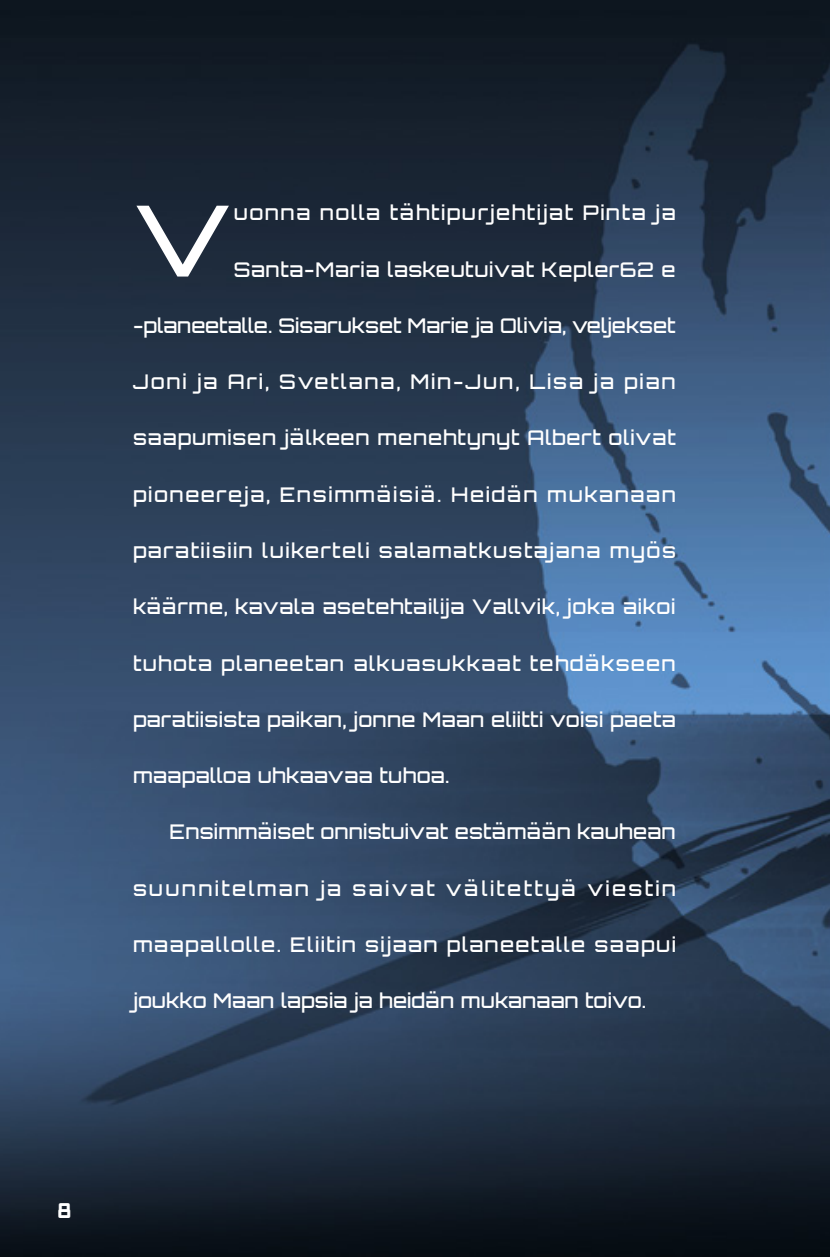
<style>
.page{position:relative;width:830px;height:1257px;background:#fff}
.page>*{position:absolute;margin:0;border:0;box-sizing:border-box;transform-origin:0 0}
.t1{font:500 98.33px "Orbitron";color:#fff}
.t2{font:500 20.25px "Orbitron";letter-spacing:.045em;color:#fff}
.t3{font:500 20.25px "Orbitron";letter-spacing:.075em;color:#fff}
.t4{font:500 20.25px "Orbitron";letter-spacing:.02em;color:#fff}
.t5{font:500 20.25px "Orbitron";letter-spacing:.005em;color:#fff}
.t6{font:500 20.25px "Orbitron";letter-spacing:.01em;color:#fff}
.t7{font:500 20.25px "Orbitron";letter-spacing:.095em;color:#fff}
.t8{font:500 20.25px "Orbitron";letter-spacing:.085em;color:#fff}
.t9{font:500 20.25px "Orbitron";letter-spacing:.07em;color:#fff}
.t10{font:500 20.25px "Orbitron";letter-spacing:.015em;color:#fff}
.t11{font:500 20.25px "Orbitron";letter-spacing:.115em;color:#fff}
.t12{font:500 20.25px "Orbitron";letter-spacing:.08em;color:#fff}
.t13{font:20.25px "Akashi";color:#fff}
</style>
<div class="page">
<img style="left:0;top:0;width:829px;height:1256px">
<h1 class="t1" style="left:133px;top:179px;width:100px">V</h1>
<p class="t12" style="left:234px;top:200px;width:443px">uonna nolla tähtipurjehtijat Pinta ja</p>
<p class="t2" style="left:234px;top:256px;width:443px">Santa-Maria laskeutuivat Kepler62 e</p>
<p class="t5" style="left:133px;top:313px;width:544px">-planeetalle. Sisarukset Marie ja Olivia, veljekset</p>
<p class="t7" style="left:133px;top:369px;width:543px">Joni ja Ari, Svetlana, Min-Jun, Lisa ja pian</p>
<p class="t2" style="left:133px;top:425px;width:544px">saapumisen jälkeen menehtynyt Albert olivat</p>
<p class="t8" style="left:133px;top:481px;width:544px">pioneereja, Ensimmäisiä. Heidän mukanaan</p>
<p class="t3" style="left:133px;top:538px;width:544px">paratiisiin luikerteli salamatkustajana myös</p>
<p class="t2" style="left:133px;top:594px;width:543px">käärme, kavala asetehtailija Vallvik, joka aikoi</p>
<p class="t9" style="left:133px;top:650px;width:544px">tuhota planeetan alkuasukkaat tehdäkseen</p>
<p class="t4" style="left:133px;top:706px;width:544px">paratiisista paikan, jonne Maan eliitti voisi paeta</p>
<p class="t4" style="left:133px;top:763px;width:318px">maapalloa uhkaavaa tuhoa.</p>
<p class="t10" style="left:169px;top:819px;width:507px">Ensimmäiset onnistuivat estämään kauhean</p>
<p class="t11" style="left:133px;top:875px;width:544px">suunnitelman ja saivat välitettyä viestin</p>
<p class="t3" style="left:133px;top:931px;width:544px">maapallolle. Eliitin sijaan planeetalle saapui</p>
<p class="t6" style="left:133px;top:988px;width:514px">joukko Maan lapsia ja heidän mukanaan toivo.</p>
<p class="t13" style="left:58px;top:1199px;width:15px">8</p>
</div>
